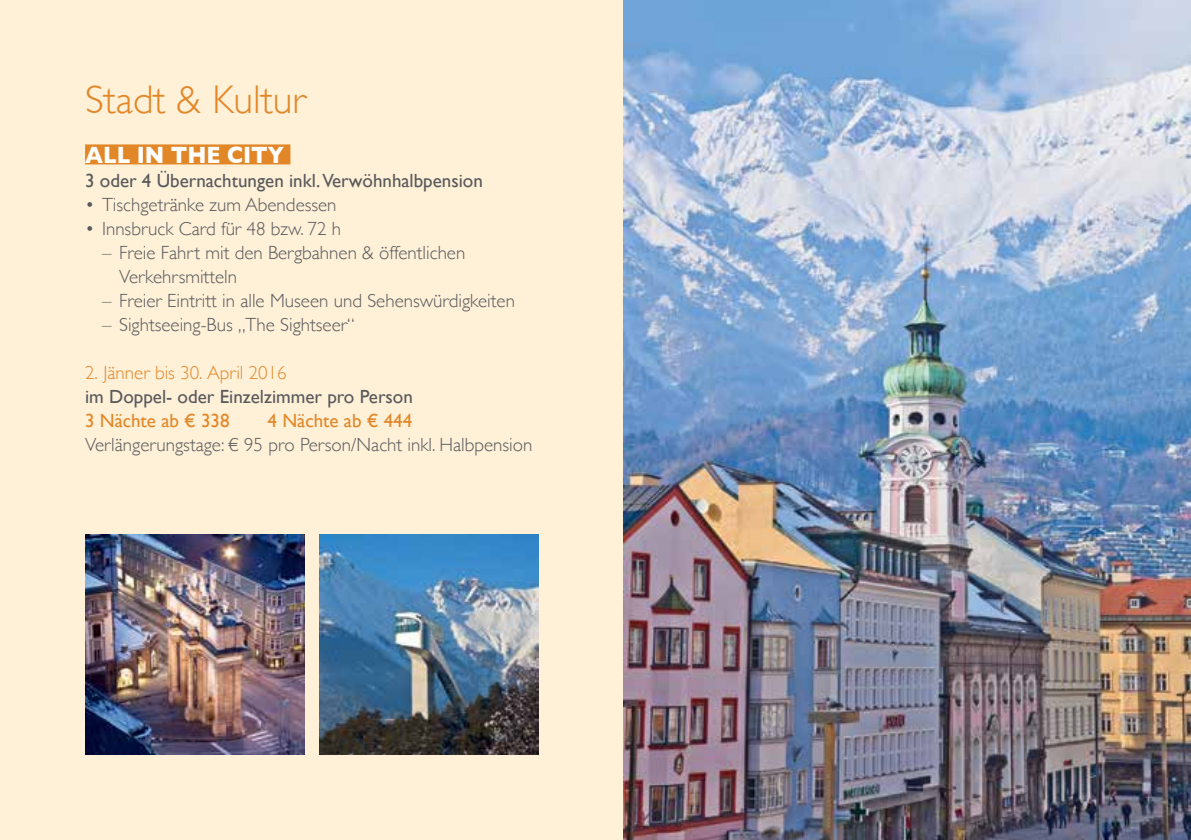
<style>
.page{position:relative;width:1191px;height:840px;background:#fff}
.page>*{position:absolute;margin:0;border:0;box-sizing:border-box;transform-origin:0 0}
.t1{font:300 40px "Gill Sans";color:#e18727}
.t2{font:700 24px "Gill Sans";color:#fff;scale:.9 1}
.t3{font:300 19px/24px "Gill Sans";color:#58595b}
.t4{font:19px "Gill Sans";color:#58595b}
.t5{font:19px "Gill Sans";color:#e18727}
.t6{font:300 19px "Gill Sans";color:#e18727}
</style>
<div class="page">
<div style="left:0;top:0;width:1191px;height:839px;background:#fff0d8"></div>
<div style="left:85px;top:144px;width:205px;height:20px;background:#e18727"></div>
<img style="left:624px;top:0;width:567px;height:839px">
<img style="left:319px;top:534px;width:220px;height:220px">
<img style="left:85px;top:534px;width:220px;height:220px">
<h1 class="t1" style="left:85px;top:68px;width:222px">Stadt &amp; Kultur</h1>
<p class="t2" style="left:85px;top:136px;width:223px">All i n the City</p>
<p class="t4" style="left:85px;top:169px;width:399px">3 oder 4 Übernachtungen inkl. Verwöhnhalbpension</p>
<p class="t3" style="left:85px;top:192px;width:253px">• Tischgetränke zum Abendessen</p>
<p class="t3" style="left:85px;top:216px;width:258px">• Innsbruck Card für 48 bzw. 72 h</p>
<p class="t3" style="left:119px;top:240px;width:348px;text-indent:-17px">– Freie Fahrt mit den Bergbahnen &amp; öffentlichen<br>Verkehrsmitteln</p>
<p class="t3" style="left:102px;top:288px;width:414px">– Freier Eintritt in alle Museen und Sehenswürdigkeiten</p>
<p class="t3" style="left:102px;top:312px;width:254px">– Sightseeing-Bus „The Sightseer“</p>
<p class="t6" style="left:85px;top:357px;width:203px">2. Jänner bis 30. April 2016</p>
<p class="t4" style="left:85px;top:385px;width:329px">im Doppel- oder Einzelzimmer pro Person</p>
<p class="t5" style="left:85px;top:409px;width:146px">3 Nächte ab € 338</p>
<p class="t5" style="left:268px;top:409px;width:146px">4 Nächte ab € 444</p>
<p class="t3" style="left:85px;top:431px;width:449px">Verlängerungstage: € 95 pro Person/Nacht inkl. Halbpension</p>
</div>
